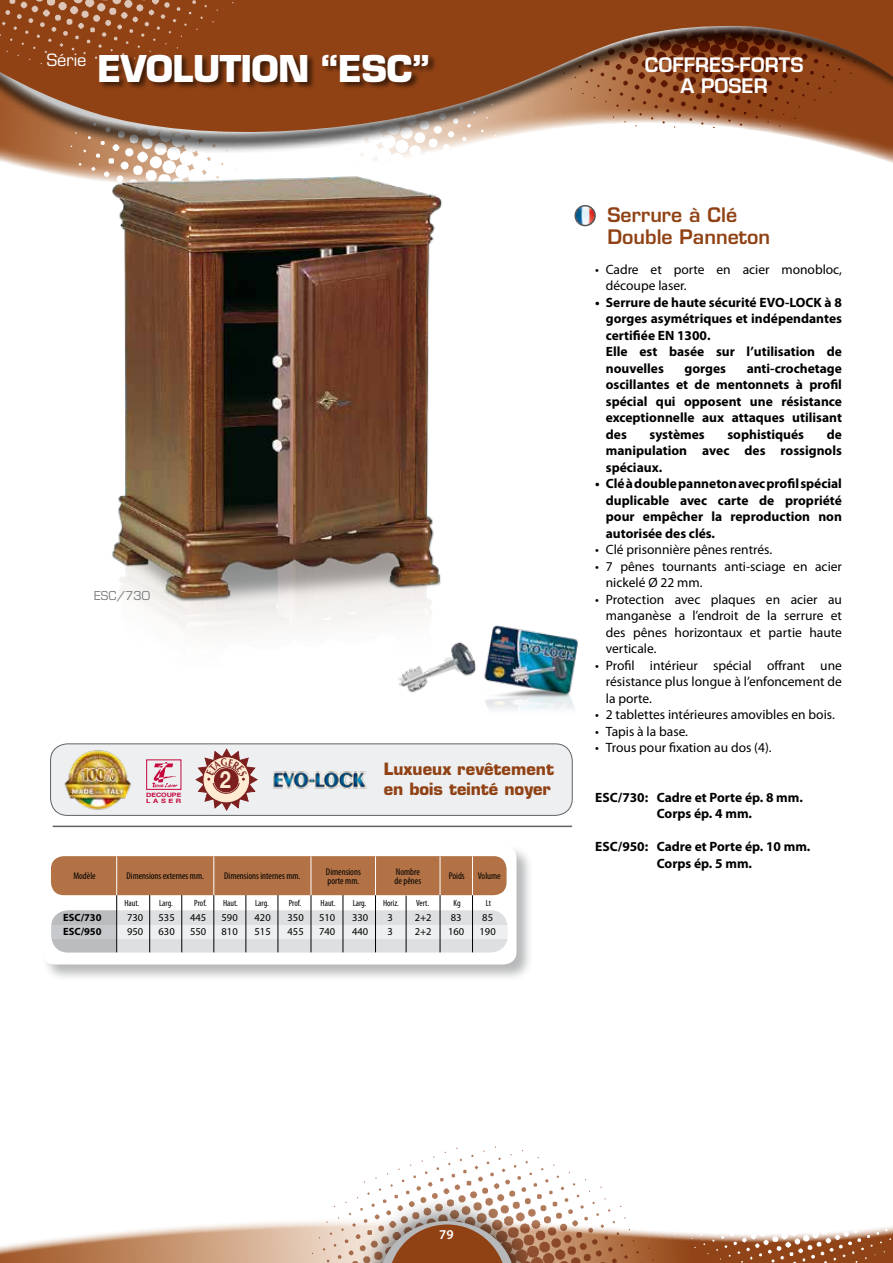
<style>
.page{position:relative;width:893px;height:1263px;background:#fff}
.page>*{position:absolute;margin:0;border:0;box-sizing:border-box;transform-origin:0 0}
.t1{font:700 36px "Eurostile LT Std";letter-spacing:-.02em;color:#fff}
.t2{font:700 23.55px "Helvetica Neue";color:#feebd2;scale:.85 1}
.t3{font:600 19.5px/22.5px "Eurostile LT Std";color:#904215}
.t4{font:600 19.5px/21px "Eurostile LT Std";color:#fff;text-align:center}
.t5{font:700 16.5px/19.8px "Eurostile LT Std";color:#904215}
.t6{font:16.5px "Eurostile LT Std";color:#fff}
.t7{font:700 13.5px/16.5px "Myriad Pro";color:#000;text-align:justify}
.t8{font:13.5px/16.5px "Myriad Pro";color:#000}
.t9{font:600 13.5px "Myriad Pro";color:#fff}
.t10{font:12px "Eurostile LT Std";color:#7b7c7e}
.t11{font:10.5px "Myriad Pro";color:#000}
.t12{font:700 10.5px "Myriad Pro";color:#000}
.t13{font:condensed 9.75px/9px "Myriad Pro";color:#000}
.t14{font:condensed 9px "Myriad Pro";color:#000}
.t15{font:700 6px/6.3px "Helvetica Neue";letter-spacing:-.01em;color:#c5073d;scale:1.19 1}
</style>
<div class="page">
<svg style="left:0;top:1225px;width:204px;height:38px"></svg>
<img style="left:204px;top:1146px;width:372px;height:117px">
<img style="left:576px;top:1179px;width:317px;height:84px">
<div style="left:353px;top:1194px;width:189px;height:69px;background:#000;opacity:.65"></div>
<svg style="left:380px;top:1221px;width:134px;height:42px;background:#9a684b"></svg>
<img style="left:0;top:155px;width:596px;height:72px">
<svg style="left:0;top:146px;width:893px;height:9px"></svg>
<svg style="left:0;top:0;width:893px;height:146px;background:#9b5f3c"></svg>
<img style="left:0;top:0;width:362px;height:89px">
<div style="left:51px;top:744px;width:521px;height:71px;background:#eeeff0;border-radius:17px"></div>
<div style="left:50px;top:743px;width:523px;height:73px;border:1px solid #5f6265;border-radius:17px"></div>
<hr style="left:53px;top:826px;width:519px;height:1px;background:#5f6265">
<img style="left:84px;top:90px;width:369px;height:541px">
<img style="left:273px;top:771px;width:94px;height:18px">
<img style="left:485px;top:625px;width:93px;height:85px">
<img style="left:384px;top:629px;width:104px;height:69px">
<img style="left:59px;top:746px;width:80px;height:70px">
<div style="left:99px;top:54px;width:338px;height:36px;background:#000;opacity:.55"></div>
<div style="left:42px;top:845px;width:492px;height:137px;background:#5f6265;opacity:.45"></div>
<div style="left:42px;top:845px;width:475px;height:119px;background:#fff;border-radius:13px"></div>
<div style="left:51px;top:925px;width:457px;height:14px;background:#eeeff0"></div>
<div style="left:51px;top:910px;width:457px;height:15px;background:#dedfe0"></div>
<div style="left:51px;top:939px;width:457px;height:13px;background:#dedfe0"></div>
<svg style="left:51px;top:910px;width:65px;height:42px;background:#c1c3c5"></svg>
<hr style="left:213px;top:892px;width:1px;height:60px;background:#000">
<hr style="left:311px;top:892px;width:1px;height:60px;background:#000">
<hr style="left:375px;top:892px;width:1px;height:60px;background:#000">
<hr style="left:440px;top:892px;width:1px;height:60px;background:#000">
<hr style="left:472px;top:892px;width:1px;height:60px;background:#000">
<hr style="left:116px;top:892px;width:1px;height:60px;background:#000">
<hr style="left:149px;top:892px;width:1px;height:60px;background:#000">
<hr style="left:246px;top:892px;width:1px;height:60px;background:#000">
<hr style="left:181px;top:892px;width:1px;height:60px;background:#000">
<hr style="left:278px;top:892px;width:1px;height:60px;background:#000">
<hr style="left:343px;top:892px;width:1px;height:60px;background:#000">
<hr style="left:406px;top:896px;width:1px;height:56px;background:#000">
<img style="left:575px;top:206px;width:20px;height:20px;border-radius:10px">
<div style="left:574px;top:205px;width:22px;height:21px;border:2px solid #58585a;border-radius:50%"></div>
<img style="left:152px;top:762px;width:26px;height:25px">
<div style="left:146px;top:759px;width:35px;height:31px;border:1px solid #c5073d"></div>
<div style="left:51px;top:856px;width:456px;height:39px;background:#b27245;border-radius:13px"></div>
<hr style="left:213px;top:856px;width:1px;height:39px;background:#fff">
<hr style="left:311px;top:856px;width:1px;height:39px;background:#fff">
<hr style="left:375px;top:856px;width:1px;height:39px;background:#fff">
<hr style="left:440px;top:856px;width:1px;height:39px;background:#fff">
<hr style="left:472px;top:856px;width:1px;height:39px;background:#fff">
<hr style="left:116px;top:856px;width:1px;height:39px;background:#fff">
<svg style="left:195px;top:748px;width:63px;height:63px"></svg>
<p class="t6" style="left:47px;top:50px;width:41px">Série</p>
<h3 class="t4" style="left:645px;top:55px;width:160px">COFFRES-FORTS<br>A POSER</h3>
<h1 class="t1" style="left:97px;top:46px;width:334px">EVOLUTION “ESC”</h1>
<p class="t10" style="left:94px;top:588px;width:57px">ESC/730</p>
<p class="t15" style="left:146px;top:792px;width:31px">DECOUPE<br>LASER</p>
<h2 class="t2" style="left:220px;top:761px;width:15px">2</h2>
<p class="t5" style="left:384px;top:759px;width:172px">Luxueux revêtement en bois teinté noyer</p>
<p class="t13" style="left:326px;top:867px;width:36px">Dimensions porte mm.</p>
<p class="t13" style="left:394px;top:867px;width:28px">Nombre de pênes</p>
<p class="t13" style="left:73px;top:872px;width:24px">Modèle</p>
<p class="t13" style="left:126px;top:872px;width:79px">Dimensions externes mm.</p>
<p class="t13" style="left:224px;top:872px;width:78px">Dimensions internes mm.</p>
<p class="t13" style="left:449px;top:872px;width:17px">Poids</p>
<p class="t13" style="left:478px;top:872px;width:24px">Volume</p>
<p class="t14" style="left:124px;top:898px;width:16px">Haut.</p>
<p class="t14" style="left:159px;top:898px;width:15px">Larg.</p>
<p class="t14" style="left:194px;top:898px;width:14px">Prof.</p>
<p class="t14" style="left:223px;top:898px;width:16px">Haut.</p>
<p class="t14" style="left:255px;top:898px;width:15px">Larg.</p>
<p class="t14" style="left:289px;top:898px;width:14px">Prof.</p>
<p class="t14" style="left:321px;top:898px;width:16px">Haut.</p>
<p class="t14" style="left:353px;top:898px;width:15px">Larg.</p>
<p class="t14" style="left:383px;top:898px;width:18px">Horiz.</p>
<p class="t14" style="left:416px;top:898px;width:15px">Vert.</p>
<p class="t14" style="left:453px;top:898px;width:9px">Kg</p>
<p class="t14" style="left:486px;top:898px;width:7px">Lt</p>
<p class="t12" style="left:63px;top:911px;width:40px">ESC/730</p>
<p class="t11" style="left:127px;top:911px;width:18px">730</p>
<p class="t11" style="left:159px;top:911px;width:18px">535</p>
<p class="t11" style="left:190px;top:911px;width:18px">445</p>
<p class="t11" style="left:222px;top:911px;width:18px">590</p>
<p class="t11" style="left:255px;top:911px;width:18px">420</p>
<p class="t11" style="left:288px;top:911px;width:18px">350</p>
<p class="t11" style="left:319px;top:911px;width:18px">510</p>
<p class="t11" style="left:352px;top:911px;width:18px">330</p>
<p class="t11" style="left:387px;top:911px;width:7px">3</p>
<p class="t11" style="left:415px;top:911px;width:19px">2+2</p>
<p class="t11" style="left:451px;top:911px;width:12px">83</p>
<p class="t11" style="left:482px;top:911px;width:12px">85</p>
<p class="t12" style="left:63px;top:926px;width:40px">ESC/950</p>
<p class="t11" style="left:127px;top:926px;width:18px">950</p>
<p class="t11" style="left:159px;top:926px;width:18px">630</p>
<p class="t11" style="left:190px;top:926px;width:18px">550</p>
<p class="t11" style="left:222px;top:926px;width:18px">810</p>
<p class="t11" style="left:255px;top:926px;width:18px">515</p>
<p class="t11" style="left:288px;top:926px;width:18px">455</p>
<p class="t11" style="left:319px;top:926px;width:18px">740</p>
<p class="t11" style="left:352px;top:926px;width:18px">440</p>
<p class="t11" style="left:387px;top:926px;width:7px">3</p>
<p class="t11" style="left:415px;top:926px;width:19px">2+2</p>
<p class="t11" style="left:448px;top:926px;width:18px">160</p>
<p class="t11" style="left:480px;top:926px;width:18px">190</p>
<h3 class="t3" style="left:607px;top:203px;width:164px">Serrure à Clé<br>Double Panneton</h3>
<p class="t8" style="left:606px;top:261px;width:238px;text-indent:-11px">• Cadre et porte en acier monobloc, découpe laser.</p>
<p class="t7" style="left:606px;top:294px;width:238px;text-align:left;text-indent:-11px">• Serrure de haute sécurité EVO-LOCK à 8 gorges asymétriques et indépendantes certifiée EN 1300.<br>Elle est basée sur l’utilisation de nouvelles</p>
<p class="t7" style="left:606px;top:360px;width:238px;text-indent:141px">anti-crochetage oscillantes et de mentonnets à profil spécial qui opposent une résistance exceptionnelle aux attaques utilisant des</p>
<p class="t7" style="left:684px;top:360px;width:43px">gorges</p>
<p class="t7" style="left:606px;top:426px;width:238px;text-indent:221px">de manipulation avec des rossignols spéciaux.</p>
<p class="t7" style="left:606px;top:476px;width:238px;text-indent:-11px">• Clé à double panneton avec profil spécial duplicable avec carte de propriété pour empêcher la reproduction non autorisée des clés.</p>
<p class="t8" style="left:595px;top:542px;width:178px">• Clé prisonnière pênes rentrés.</p>
<p class="t8" style="left:606px;top:558px;width:238px;text-indent:-11px">• 7 pênes tournants anti-sciage en acier nickelé Ø 22 mm.</p>
<p class="t8" style="left:606px;top:591px;width:238px;text-align:justify;text-indent:-11px">• Protection avec plaques en acier au manganèse a l’endroit de la serrure et des pênes horizontaux et partie haute verticale.</p>
<p class="t8" style="left:606px;top:657px;width:238px;text-align:justify;text-indent:-11px">• Profil intérieur spécial offrant une résistance plus longue à l’enfoncement de la porte.</p>
<p class="t8" style="left:595px;top:707px;width:241px">• 2 tablettes intérieures amovibles en bois.</p>
<p class="t8" style="left:595px;top:723px;width:94px">• Tapis à la base.</p>
<p class="t8" style="left:595px;top:740px;width:178px">• Trous pour fixation au dos (4).</p>
<p class="t7" style="left:657px;top:789px;width:148px;text-indent:-62px">ESC/730: Cadre et Porte ép. 8 mm.<br>Corps ép. 4 mm.</p>
<p class="t7" style="left:595px;top:839px;width:217px;text-align:center">ESC/950: Cadre et Porte ép. 10 mm.<br>Corps ép. 5 mm.</p>
<p class="t7" style="left:649px;top:426px;width:57px">systèmes</p>
<p class="t7" style="left:727px;top:426px;width:78px">sophistiqués</p>
<p class="t9" style="left:439px;top:1227px;width:16px">79</p>
</div>
